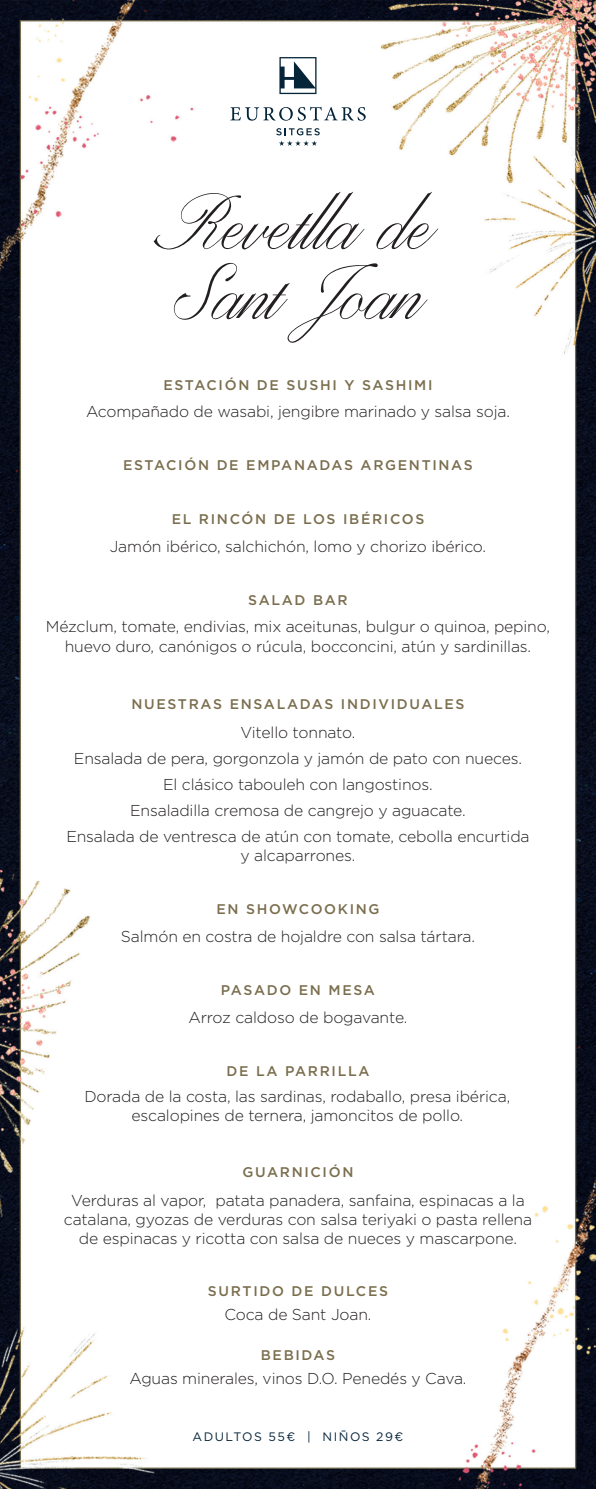
<style>
.page{position:relative;width:596px;height:1489px;background:#fff}
.page>*{position:absolute;margin:0;border:0;box-sizing:border-box;transform-origin:0 0}
.t1{font:73.5px/70px "ED Fayetteville Script";letter-spacing:.005em;color:#231f20}
.t2{font:300 15.75px/19.2px "Gotham";letter-spacing:-.01em;color:#231f20;text-align:center}
.t3{font:500 14px "Gotham";letter-spacing:.12em;color:#7a6e4e}
.t4{font:12.25px "Gotham";letter-spacing:.12em;color:#052438}
</style>
<div class="page">
<img style="left:0;top:0;width:595px;height:1488px">
<svg style="left:279px;top:57px;width:37px;height:37px"></svg>
<svg style="left:230px;top:107px;width:135px;height:14px"></svg>
<svg style="left:279px;top:141px;width:38px;height:5px"></svg>
<svg style="left:276px;top:128px;width:43px;height:7px"></svg>
<h1 class="t1" style="left:163px;top:194px;width:271px">Revetlla de<br>Sant Joan</h1>
<p class="t3" style="left:163px;top:375px;width:270px">ESTACIÓN DE SUSHI Y SASHIMI</p>
<p class="t2" style="left:86px;top:401px;width:425px">Acompañado de wasabi, jengibre marinado y salsa soja.</p>
<p class="t3" style="left:123px;top:455px;width:351px">ESTACIÓN DE EMPANADAS ARGENTINAS</p>
<p class="t3" style="left:171px;top:509px;width:254px">EL RINCÓN DE LOS IBÉRICOS</p>
<p class="t2" style="left:110px;top:536px;width:377px">Jamón ibérico, salchichón, lomo y chorizo ibérico.</p>
<p class="t3" style="left:248px;top:590px;width:101px">SALAD BAR</p>
<p class="t2" style="left:46px;top:616px;width:505px">Mézclum, tomate, endivias, mix aceitunas, bulgur o quinoa, pepino, huevo duro, canónigos o rúcula, bocconcini, atún y sardinillas.</p>
<p class="t3" style="left:131px;top:694px;width:334px">NUESTRAS ENSALADAS INDIVIDUALES</p>
<p class="t2" style="left:66px;top:718px;width:464px;line-height:25.9px">Vitello tonnato.<br>Ensalada de pera, gorgonzola y jamón de pato con nueces.<br>El clásico tabouleh con langostinos.<br>Ensaladilla cremosa de cangrejo y aguacate.<br>Ensalada de ventresca de atún con tomate, cebolla encurtida</p>
<p class="t2" style="left:240px;top:845px;width:116px">y alcaparrones.</p>
<p class="t3" style="left:216px;top:899px;width:165px">EN SHOWCOOKING</p>
<p class="t2" style="left:121px;top:926px;width:355px">Salmón en costra de hojaldre con salsa tártara.</p>
<p class="t3" style="left:221px;top:980px;width:155px">PASADO EN MESA</p>
<p class="t2" style="left:188px;top:1007px;width:220px">Arroz caldoso de bogavante.</p>
<p class="t3" style="left:226px;top:1061px;width:144px">DE LA PARRILLA</p>
<p class="t2" style="left:84px;top:1085px;width:427px">Dorada de la costa, las sardinas, rodaballo, presa ibérica, escalopines de ternera, jamoncitos de pollo.</p>
<p class="t3" style="left:242px;top:1162px;width:112px">GUARNICIÓN</p>
<p class="t2" style="left:64px;top:1190px;width:469px">Verduras al vapor, patata panadera, sanfaina, espinacas a la catalana, gyozas de verduras con salsa teriyaki o pasta rellena de espinacas y ricotta con salsa de nueces y mascarpone.</p>
<p class="t3" style="left:208px;top:1281px;width:181px">SURTIDO DE DULCES</p>
<p class="t2" style="left:224px;top:1304px;width:148px">Coca de Sant Joan.</p>
<p class="t3" style="left:261px;top:1345px;width:76px">BEBIDAS</p>
<p class="t2" style="left:129px;top:1368px;width:338px">Aguas minerales, vinos D.O. Penedés y Cava.</p>
<p class="t4" style="left:192px;top:1428px;width:212px">ADULTOS 55€ | NIÑOS 29€</p>
</div>
